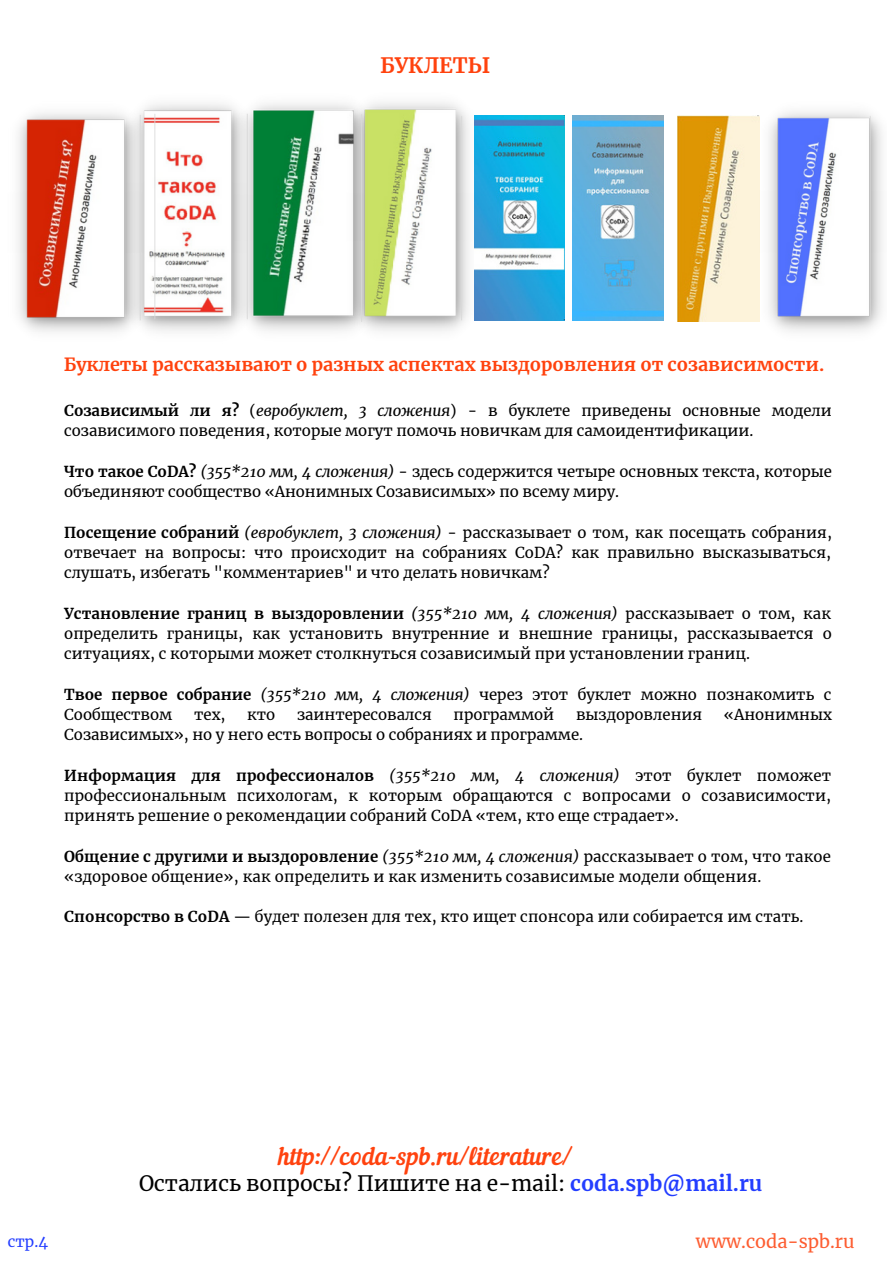
<style>
.page{position:relative;width:893px;height:1264px;background:#fff}
.page>*{position:absolute;margin:0;border:0;box-sizing:border-box;transform-origin:0 0}
.t1{font:25.5px "Nautilus Pompilius";color:#ff420e}
.t2{font:21px "Merriweather";color:#000}
.t3{font:700 21px "Merriweather";color:#ff420e}
.t4{font:700 18px "Merriweather";color:#ff420e}
.t5{font:18px "Merriweather";color:#fd5d31}
.t6{font:15px/20.2px "Merriweather";color:#000}
.t7{font:15px "Merriweather";color:#233dff}
.s1{font-weight:700}
.s2{font-style:italic}
.s3{font-weight:700;color:#233dff}
</style>
<div class="page">
<img style="left:18px;top:113px;width:109px;height:219px">
<img style="left:127px;top:104px;width:106px;height:227px">
<hr style="left:140px;top:115px;width:1px;height:205px;background:#d9d9d9">
<img style="left:233px;top:103px;width:113px;height:228px">
<img style="left:346px;top:102px;width:124px;height:229px">
<img style="left:474px;top:115px;width:90px;height:205px">
<img style="left:572px;top:115px;width:91px;height:205px">
<img style="left:677px;top:115px;width:82px;height:206px">
<img style="left:759px;top:111px;width:124px;height:221px">
<hr style="left:154px;top:114px;width:1px;height:205px;background:#d9d9d9">
<hr style="left:247px;top:114px;width:1px;height:205px;background:#d9d9d9">
<hr style="left:361px;top:115px;width:1px;height:206px;background:#d9d9d9">
<hr style="left:461px;top:116px;width:1px;height:204px;background:#d9d9d9">
<hr style="left:869px;top:116px;width:1px;height:203px;background:#d9d9d9">
<h2 class="t3" style="left:380px;top:53px;width:111px">БУКЛЕТЫ</h2>
<p class="t4" style="left:64px;top:353px;width:761px">Буклеты рассказывают о разных аспектах выздоровления от созависимости.</p>
<p class="t6" style="left:64px;top:401px;width:769px"><span class="s1">Созависимый ли я?</span> (<span class="s2">евробуклет, 3 сложения</span>) - в буклете приведены основные модели созависимого поведения, которые могут помочь новичкам для самоидентификации.</p>
<p class="t6" style="left:64px;top:461px;width:769px"><span class="s1">Что такое CoDA?</span> <span class="s2">(355*210 мм, 4 сложения)</span> - здесь содержится четыре основных текста, которые объединяют сообщество «Анонимных Созависимых» по всему миру.</p>
<p class="t6" style="left:64px;top:522px;width:769px;text-align:justify"><span class="s1">Посещение собраний</span> <span class="s2">(евробуклет, 3 сложения)</span> - рассказывает о том, как посещать собрания, отвечает на вопросы: что происходит на собраниях CoDA? как правильно высказываться, слушать, избегать "комментариев" и что делать новичкам?</p>
<p class="t6" style="left:64px;top:603px;width:769px;text-align:justify"><span class="s1">Установление границ в выздоровлении</span> <span class="s2">(355*210 мм, 4 сложения)</span> рассказывает о том, как определить границы, как установить внутренние и внешние границы, рассказывается о ситуациях, с которыми может столкнуться созависимый при установлении границ.</p>
<p class="t6" style="left:64px;top:684px;width:768px"><span class="s1">Твое первое собрание</span> <span class="s2">(355*210 мм, 4 сложения)</span> через этот буклет можно познакомить с<br>Сообществом</p>
<p class="t6" style="left:194px;top:704px;width:33px">тех,</p>
<p class="t6" style="left:247px;top:704px;width:30px">кто</p>
<p class="t6" style="left:297px;top:704px;width:136px">заинтересовался</p>
<p class="t6" style="left:453px;top:704px;width:102px">программой</p>
<p class="t6" style="left:576px;top:704px;width:128px">выздоровления</p>
<p class="t6" style="left:724px;top:704px;width:110px">«Анонимных</p>
<p class="t6" style="left:64px;top:724px;width:520px">Созависимых», но у него есть вопросы о собраниях и программе.</p>
<p class="t6" style="left:64px;top:765px;width:768px;text-align:justify"><span class="s1">Информация для профессионалов</span> <span class="s2">(355*210 мм, 4 сложения)</span> этот буклет поможет профессиональным психологам, к которым обращаются с вопросами о созависимости, принять решение о рекомендации собраний CoDA «тем, кто еще страдает».</p>
<p class="t6" style="left:64px;top:846px;width:768px"><span class="s1">Общение с другими и выздоровление</span> <span class="s2">(355*210 мм, 4 сложения)</span> рассказывает о том, что такое «здоровое общение», как определить и как изменить созависимые модели общения.</p>
<p class="t6" style="left:64px;top:906px;width:740px"><span class="s1">Спонсорство в CoDA</span> — будет полезен для тех, кто ищет спонсора или собирается им стать.</p>
<h1 class="t1" style="left:278px;top:1145px;width:295px">http://coda-spb.ru/literature/</h1>
<h2 class="t2" style="left:139px;top:1170px;width:624px">Остались вопросы? Пишите на e-mail: <span class="s3">coda.spb@mail.ru</span></h2>
<p class="t7" style="left:8px;top:1232px;width:42px">стр.4</p>
<p class="t5" style="left:696px;top:1230px;width:160px">www.coda-spb.ru</p>
</div>
